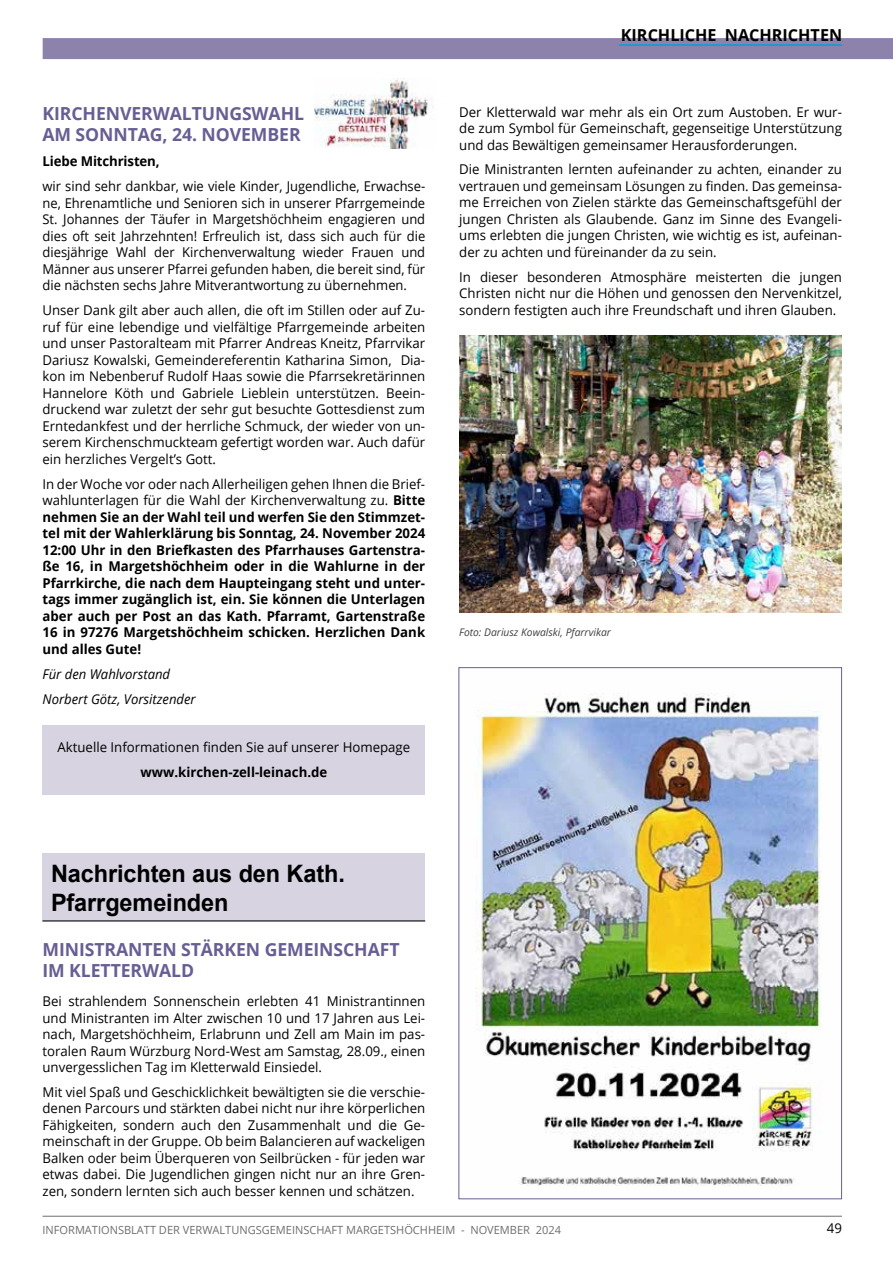
<style>
.page{position:relative;width:893px;height:1263px;background:#fff}
.page>*{position:absolute;margin:0;border:0;box-sizing:border-box;transform-origin:0 0}
.t1{font:700 24px/28.8px "Arial";letter-spacing:-.005em;color:#000}
.t2{font:700 18px/21px "Open Sans";letter-spacing:-.005em;color:#685e94}
.t3{font:700 16.5px "Open Sans";color:#000}
.t4{font:13.5px/16.5px "Open Sans";color:#000;text-align:justify}
.t5{font:700 13.5px/16.5px "Open Sans";color:#000;text-align:justify}
.t6{font:13.5px/16.5px "Open Sans";color:#000;text-align:justify;scale:.96 1}
.t7{font:italic 13.5px/25px "Open Sans";color:#000}
.t8{font:11.25px "Open Sans";color:#6d6e71}
.t9{font:italic 10.5px "Open Sans";color:#414042}
.s1{font-weight:400}
</style>
<div class="page">
<hr style="left:43px;top:1216px;width:799px;height:1px;background:#6d6e71">
<div style="left:43px;top:38px;width:850px;height:21px;background:#8d82ac"></div>
<hr style="left:619px;top:44px;width:223px;height:2px;background:#009fdc">
<div style="left:43px;top:725px;width:382px;height:70px;background:#d7d3e1"></div>
<img style="left:459px;top:336px;width:383px;height:276px">
<div style="left:43px;top:853px;width:382px;height:68px;background:#d7d3e1"></div>
<hr style="left:43px;top:920px;width:382px;height:1px;background:#000">
<img style="left:314px;top:79px;width:119px;height:70px">
<img style="left:475px;top:693px;width:346px;height:493px">
<h2 class="t2" style="left:43px;top:103px;width:263px">KIRCHENVERWALTUNGSWAHL<br>AM SONNTAG, 24. NOVEMBER</h2>
<p class="t5" style="left:43px;top:153px;width:119px">Liebe Mitchristen,</p>
<p class="t6" style="left:43px;top:178px;width:400px">wir sind sehr dankbar, wie viele Kinder, Jugendliche, Erwachse&shy;ne, Ehrenamtliche und Senioren sich in unserer Pfarrgemeinde St. Johannes der Täufer in Margetshöchheim engagieren und dies oft seit Jahrzehnten! Erfreulich ist, dass sich auch für die diesjährige Wahl der Kirchenverwaltung wieder Frauen und Männer aus unserer Pfarrei gefunden haben, die bereit sind, für die nächsten sechs Jahre Mitverantwortung zu übernehmen.</p>
<p class="t4" style="left:43px;top:302px;width:384px">Unser Dank gilt aber auch allen, die oft im Stillen oder auf Zu&shy;ruf für eine lebendige und vielfältige Pfarrgemeinde arbeiten und unser Pastoralteam mit Pfarrer Andreas Kneitz, Pfarrvikar Dariusz Kowalski, Gemeindereferentin Katharina Simon, Dia&shy;kon im Nebenberuf Rudolf Haas sowie die Pfarrsekretärinnen Hannelore Köth und Gabriele Lieblein unterstützen. Beein&shy;druckend war zuletzt der sehr gut besuchte Gottesdienst zum Erntedankfest und der herrliche Schmuck, der wieder von un&shy;serem Kirchenschmuckteam gefertigt worden war. Auch dafür ein herzliches Vergelt’s Gott.</p>
<p class="t5" style="left:43px;top:475px;width:384px"><span class="s1">In der Woche vor oder nach Allerheiligen gehen Ihnen die Brief&shy;wahlunterlagen für die Wahl der Kirchenverwaltung zu.</span> Bitte nehmen Sie an der Wahl teil und werfen Sie den Stimmzet&shy;tel mit der Wahlerklärung bis Sonntag, 24. November 2024<br>12:00 Uhr in den Briefkasten des Pfarrhauses Gartenstra&shy;ße 16, in Margetshöchheim oder in die Wahlurne in der Pfarrkirche, die nach dem Haupteingang steht und unter&shy;tags immer zugänglich ist, ein. Sie können die Unterlagen aber auch per Post an das Kath. Pfarramt, Gartenstraße 16 in 97276 Margetshöchheim schicken. Herzlichen Dank und alles Gute!</p>
<p class="t7" style="left:43px;top:661px;width:155px">Für den Wahlvorstand<br>Norbert Götz, Vorsitzender</p>
<p class="t4" style="left:58px;top:738px;width:354px">Aktuelle Informationen finden Sie auf unserer Homepage</p>
<p class="t5" style="left:140px;top:763px;width:188px">www.kirchen-zell-leinach.de</p>
<p class="t3" style="left:621px;top:23px;width:223px">KIRCHLICHE NACHRICHTEN</p>
<p class="t4" style="left:459px;top:103px;width:384px">Der Kletterwald war mehr als ein Ort zum Austoben. Er wur&shy;de zum Symbol für Gemeinschaft, gegenseitige Unterstützung und das Bewältigen gemeinsamer Herausforderungen.</p>
<p class="t4" style="left:459px;top:161px;width:384px">Die Ministranten lernten aufeinander zu achten, einander zu vertrauen und gemeinsam Lösungen zu finden. Das gemeinsa&shy;me Erreichen von Zielen stärkte das Gemeinschaftsgefühl der jungen Christen als Glaubende. Ganz im Sinne des Evangeli&shy;ums erlebten die jungen Christen, wie wichtig es ist, aufeinan&shy;der zu achten und füreinander da zu sein.</p>
<p class="t4" style="left:459px;top:268px;width:384px">In dieser besonderen Atmosphäre meisterten die jungen Christen nicht nur die Höhen und genossen den Nervenkitzel, sondern festigten auch ihre Freundschaft und ihren Glauben.</p>
<p class="t9" style="left:459px;top:625px;width:153px">Foto: Dariusz Kowalski, Pfarrvikar</p>
<h1 class="t1" style="left:51px;top:860px;width:295px">Nachrichten aus den Kath.<br>Pfarrgemeinden</h1>
<h2 class="t2" style="left:43px;top:938px;width:359px">MINISTRANTEN STÄRKEN GEMEINSCHAFT<br>IM KLETTERWALD</h2>
<p class="t4" style="left:43px;top:992px;width:384px">Bei strahlendem Sonnenschein erlebten 41 Ministrantinnen und Ministranten im Alter zwischen 10 und 17 Jahren aus Lei&shy;nach, Margetshöchheim, Erlabrunn und Zell am Main im pas&shy;toralen Raum Würzburg Nord-West am Samstag, 28.09., einen unvergesslichen Tag im Kletterwald Einsiedel.</p>
<p class="t4" style="left:43px;top:1083px;width:384px">Mit viel Spaß und Geschicklichkeit bewältigten sie die verschie&shy;denen Parcours und stärkten dabei nicht nur ihre körperlichen Fähigkeiten, sondern auch den Zusammenhalt und die Ge&shy;meinschaft in der Gruppe. Ob beim Balancieren auf wackeligen Balken oder beim Überqueren von Seilbrücken - für jeden war etwas dabei. Die Jugendlichen gingen nicht nur an ihre Gren&shy;zen, sondern lernten sich auch besser kennen und schätzen.</p>
<p class="t8" style="left:43px;top:1222px;width:520px">INFORMATIONSBLATT DER VERWALTUNGSGEMEINSCHAFT MARGETSHÖCHHEIM - NOVEMBER 2024</p>
<p class="t4" style="left:827px;top:1219px;width:17px">49</p>
</div>
